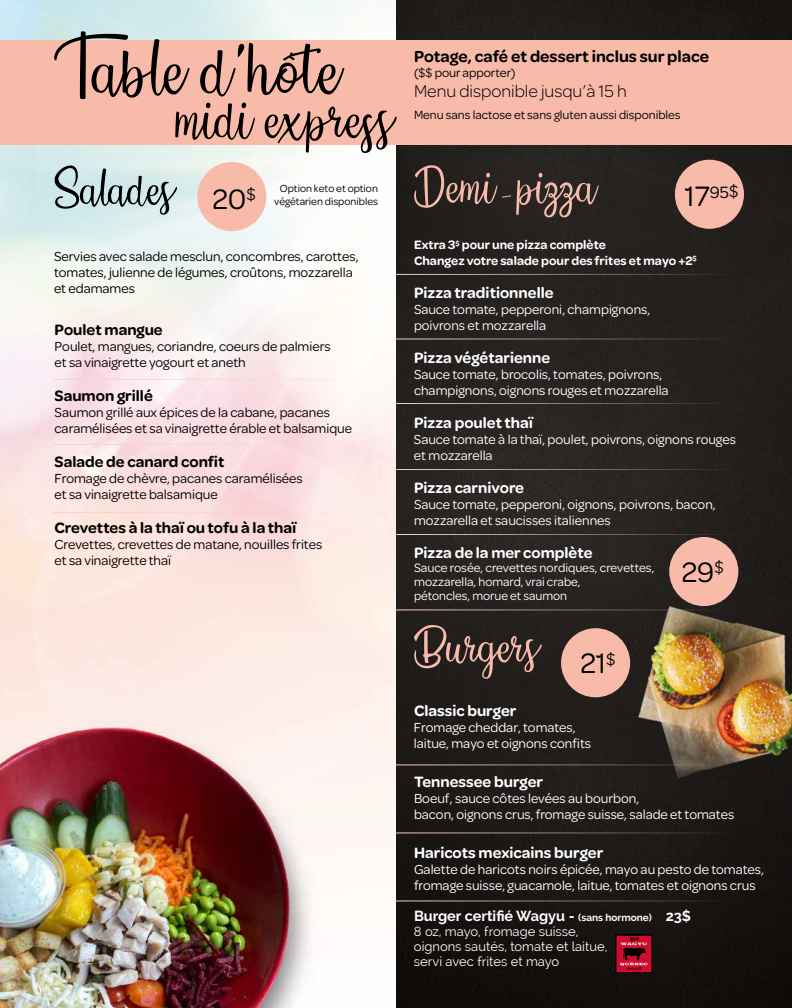
<style>
.page{position:relative;width:792px;height:1008px;background:#fff}
.page>*{position:absolute;margin:0;border:0;box-sizing:border-box;transform-origin:0 0}
.t1{font:30px "Omnes";color:#000}
.t2{font:300 18px "Omnes";color:#000}
.t3{font:17.5px "Omnes";color:#000}
.t4{font:600 17px "Omnes";color:#000}
.t5{font:600 16px "Omnes";color:#fff}
.t6{font:600 16px "Omnes";color:#000}
.t7{font:700 14.5px "Raleway";color:#fff}
.t8{font:14px/16px "Omnes";color:#fff}
.t9{font:14px/16px "Omnes";color:#000}
.t10{font:13px/14px "Omnes";color:#fff}
.t11{font:13px/15px "Raleway";color:#fff}
.t12{font:600 13px/15.6px "Omnes";color:#fff}
.t13{font:13px "Omnes";color:#000}
.t14{font:12.7px "Omnes";color:#000}
.t15{font:11px/12.5px "Omnes";color:#000;text-align:center}
.s1{font-size:30px}
.s2{font-size:10px}
</style>
<div class="page">
<img style="left:396px;top:0;width:396px;height:1008px">
<svg style="left:414px;top:625px;width:128px;height:54px;background:#493b36"></svg>
<svg style="left:55px;top:165px;width:122px;height:50px;background:#abbdbe"></svg>
<div style="left:675px;top:160px;width:69px;height:69px;background:#f8bba9;border-radius:50%"></div>
<div style="left:197px;top:162px;width:69px;height:69px;background:#f8bba9;border-radius:50%"></div>
<hr style="left:396px;top:339px;width:342px;height:1px;background:#fad0c3">
<hr style="left:396px;top:403px;width:342px;height:1px;background:#fad0c3">
<hr style="left:396px;top:469px;width:342px;height:1px;background:#fad0c3">
<hr style="left:396px;top:274px;width:342px;height:1px;background:#fad0c3">
<hr style="left:396px;top:534px;width:342px;height:1px;background:#fad0c3">
<hr style="left:396px;top:610px;width:342px;height:1px;background:#fad0c3">
<hr style="left:396px;top:765px;width:342px;height:1px;background:#fad0c3">
<hr style="left:396px;top:833px;width:342px;height:1px;background:#fad0c3">
<img style="left:586px;top:525px;width:206px;height:293px">
<div style="left:561px;top:628px;width:69px;height:69px;background:#f8bba9;border-radius:50%"></div>
<div style="left:669px;top:537px;width:69px;height:69px;background:#f8bba9;border-radius:50%"></div>
<div style="left:0;top:40px;width:792px;height:104px;background:#f8bba9"></div>
<svg style="left:54px;top:31px;width:343px;height:122px"></svg>
<svg style="left:414px;top:165px;width:185px;height:52px;background:#483c37"></svg>
<hr style="left:54px;top:379px;width:342px;height:1px;background:#fad0c3">
<hr style="left:53px;top:444px;width:342px;height:1px;background:#fad0c3">
<img style="left:0;top:634px;width:347px;height:374px">
<hr style="left:53px;top:512px;width:342px;height:1px;background:#fad0c3">
<svg style="left:616px;top:935px;width:36px;height:38px"></svg>
<svg style="left:616px;top:936px;width:35px;height:36px"></svg>
<hr style="left:395px;top:901px;width:342px;height:1px;background:#fad0c3">
<p class="t4" style="left:414px;top:45px;width:297px">Potage, café et dessert inclus sur place</p>
<p class="t13" style="left:414px;top:64px;width:103px">($$ pour apporter)</p>
<p class="t2" style="left:414px;top:80px;width:215px">Menu disponible jusqu’à 15 h</p>
<p class="t14" style="left:414px;top:106px;width:268px">Menu sans lactose et sans gluten aussi disponibles</p>
<h1 class="t1" style="left:212px;top:179px;width:45px">20<sup>$</sup></h1>
<p class="t15" style="left:274px;top:182px;width:105px">Option keto et option végétarien disponibles</p>
<p class="t3" style="left:685px;top:180px;width:55px"><span class="s1">17</span>95$</p>
<p class="t9" style="left:54px;top:248px;width:306px">Servies avec salade mesclun, concombres, carottes, tomates, julienne de légumes, croûtons, mozzarella et edamames</p>
<p class="t6" style="left:55px;top:319px;width:110px">Poulet mangue</p>
<p class="t9" style="left:55px;top:338px;width:278px">Poulet, mangues, coriandre, coeurs de palmiers et sa vinaigrette yogourt et aneth</p>
<p class="t6" style="left:55px;top:385px;width:100px">Saumon grillé</p>
<p class="t9" style="left:55px;top:404px;width:299px">Saumon grillé aux épices de la cabane, pacanes caramélisées et sa vinaigrette érable et balsamique</p>
<p class="t6" style="left:55px;top:451px;width:171px">Salade de canard confit</p>
<p class="t9" style="left:55px;top:470px;width:250px">Fromage de chèvre, pacanes caramélisées et sa vinaigrette balsamique</p>
<p class="t6" style="left:55px;top:517px;width:243px">Crevettes à la thaï ou tofu à la thaï</p>
<p class="t9" style="left:55px;top:536px;width:269px">Crevettes, crevettes de matane, nouilles frites et sa vinaigrette thaï</p>
<p class="t12" style="left:414px;top:236px;width:284px">Extra 3<sup>$</sup> pour une pizza complète<br>Changez votre salade pour des frites et mayo +2<sup>$</sup></p>
<p class="t5" style="left:414px;top:281px;width:141px">Pizza traditionnelle</p>
<p class="t8" style="left:414px;top:300px;width:238px">Sauce tomate, pepperoni, champignons, poivrons et mozzarella</p>
<p class="t5" style="left:414px;top:346px;width:138px">Pizza végétarienne</p>
<p class="t8" style="left:414px;top:365px;width:256px">Sauce tomate, brocolis, tomates, poivrons, champignons, oignons rouges et mozzarella</p>
<p class="t5" style="left:414px;top:411px;width:121px">Pizza poulet thaï</p>
<p class="t8" style="left:414px;top:430px;width:323px">Sauce tomate à la thaï, poulet, poivrons, oignons rouges et mozzarella</p>
<p class="t5" style="left:414px;top:476px;width:111px">Pizza carnivore</p>
<p class="t8" style="left:414px;top:495px;width:303px">Sauce tomate, pepperoni, oignons, poivrons, bacon, mozzarella et saucisses italiennes</p>
<p class="t5" style="left:414px;top:541px;width:180px">Pizza de la mer complète</p>
<p class="t10" style="left:414px;top:560px;width:242px">Sauce rosée, crevettes nordiques, crevettes, mozzarella, homard, vrai crabe,<br>pétoncles, morue et saumon</p>
<h1 class="t1" style="left:682px;top:552px;width:43px">29<sup>$</sup></h1>
<h1 class="t1" style="left:580px;top:643px;width:37px">21<sup>$</sup></h1>
<p class="t5" style="left:414px;top:700px;width:104px">Classic burger</p>
<p class="t8" style="left:414px;top:719px;width:179px">Fromage cheddar, tomates, laitue, mayo et oignons confits</p>
<p class="t5" style="left:414px;top:771px;width:131px">Tennessee burger</p>
<p class="t8" style="left:414px;top:790px;width:322px">Boeuf, sauce côtes levées au bourbon,<br>bacon, oignons crus, fromage suisse, salade et tomates</p>
<p class="t5" style="left:414px;top:842px;width:191px">Haricots mexicains burger</p>
<p class="t8" style="left:414px;top:861px;width:351px">Galette de haricots noirs épicée, mayo au pesto de tomates, fromage suisse, guacamole, laitue, tomates et oignons crus</p>
<p class="t7" style="left:414px;top:908px;width:279px">Burger certifié Wagyu - <span class="s2">(sans hormone)</span> 23$</p>
<p class="t11" style="left:414px;top:924px;width:195px">8 oz, mayo, fromage suisse, oignons sautés, tomate et laitue, servi avec frites et mayo</p>
</div>
